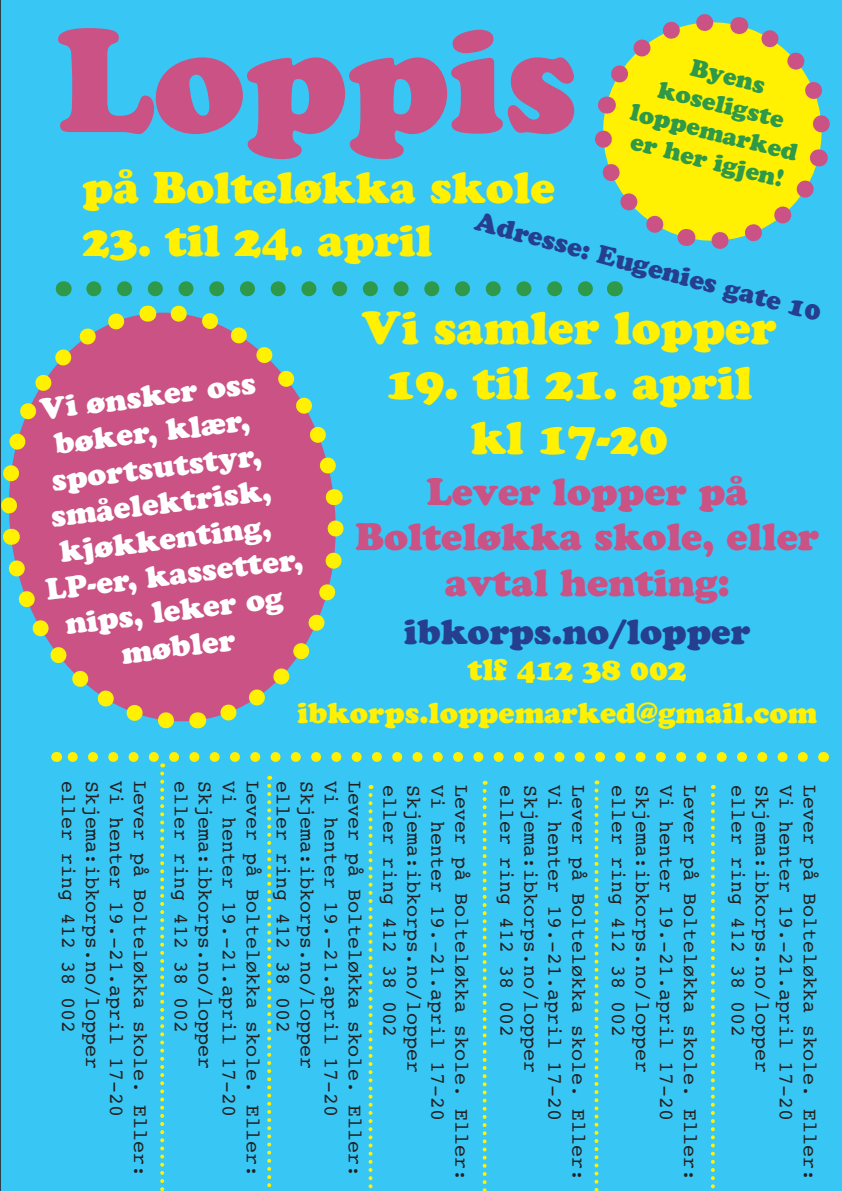
<style>
.page{position:relative;width:842px;height:1191px;background:#38c6f4}
.page>*{position:absolute;margin:0;border:0;box-sizing:border-box;transform-origin:0 0}
.t1{font:146px "Cooper Black Std";color:#ca5285}
.t2{font:46px/55.2px "Cooper Black Std";color:#fff101;text-align:center}
.t3{font:44px "Cooper Black Std";color:#fff101}
.t4{font:38px/45.6px "Cooper Black Std";color:#ca5285;text-align:center}
.t5{font:35px "Cooper Black Std";color:#253f8e}
.t6{font:30px/36px "Cooper Black Std";color:#fff;text-align:center}
.t7{font:30px "Cooper Black Std";color:#fff101}
.t8{font:29px "Cooper Black Std";color:#fff101}
.t9{font:26px "Cooper Black Std";color:#253f8e}
.t10{font:24px/28.8px "Cooper Black Std";color:#2d9949;text-align:center}
.t11{font:20px "Courier";color:#231f20}
</style>
<div class="page">
<svg style="left:592px;top:11px;width:241px;height:241px;fill:#fff101"></svg>
<svg style="left:702px;top:149px;width:133px;height:110px"></svg>
<svg style="left:733px;top:9px;width:106px;height:133px"></svg>
<svg style="left:589px;top:4px;width:134px;height:110px"></svg>
<svg style="left:585px;top:121px;width:107px;height:133px"></svg>
<svg style="left:614px;top:281px;width:1px;height:15px"></svg>
<svg style="left:0;top:281px;width:599px;height:456px"></svg>
<svg style="left:66px;top:752px;width:737px;height:15px"></svg>
<svg style="left:160px;top:773px;width:4px;height:418px"></svg>
<svg style="left:267px;top:786px;width:4px;height:405px"></svg>
<svg style="left:369px;top:795px;width:4px;height:396px"></svg>
<svg style="left:483px;top:791px;width:4px;height:400px"></svg>
<svg style="left:594px;top:790px;width:4px;height:401px"></svg>
<svg style="left:711px;top:795px;width:4px;height:396px"></svg>
<h1 class="t1" style="left:56px;top:-7px;width:523px">Loppis</h1>
<p class="t10" style="left:648px;top:41px;width:173px;rotate:14deg">Byens koseligste loppemarked</p>
<p class="t10" style="left:634px;top:127px;width:158px;rotate:14deg">er her igjen!</p>
<h3 class="t3" style="left:82px;top:161px;width:474px">på Bolteløkka skole</h3>
<h3 class="t3" style="left:82px;top:214px;width:352px">23. til 24. april</h3>
<h3 class="t9" style="left:480px;top:205px;width:359px;rotate:15deg">Adresse: Eugenies gate 10</h3>
<h2 class="t2" style="left:362px;top:300px;width:416px">Vi samler lopper</h2>
<h2 class="t2" style="left:386px;top:355px;width:368px">19. til 21. april kl 17-20</h2>
<h3 class="t6" style="left:22px;top:393px;width:260px;rotate:-7deg">Vi ønsker oss bøker, klær, sportsutstyr, småelektrisk, kjøkkenting,<br>LP-er, kassetter, nips, leker og møbler</h3>
<h3 class="t8" style="left:297px;top:695px;width:521px">ibkorps.loppemarked@gmail.com</h3>
<h3 class="t4" style="left:355px;top:468px;width:465px">Lever lopper på<br>Bolteløkka skole, eller avtal henting:</h3>
<h3 class="t5" style="left:404px;top:610px;width:348px">ibkorps.no/lopper</h3>
<h3 class="t7" style="left:468px;top:651px;width:221px">tlf 412 38 002</h3>
<p class="t11" style="left:84px;top:781px;width:254px;rotate:90deg">eller ring 412 38 002</p>
<p class="t11" style="left:108px;top:781px;width:290px;rotate:90deg">Skjema:ibkorps.no/lopper</p>
<p class="t11" style="left:132px;top:781px;width:338px;rotate:90deg">Vi henter 19.-21.april 17-20</p>
<p class="t11" style="left:156px;top:781px;width:398px;rotate:90deg">Lever på Bolteløkka skole. Eller:</p>
<p class="t11" style="left:197px;top:781px;width:254px;rotate:90deg">eller ring 412 38 002</p>
<p class="t11" style="left:221px;top:781px;width:290px;rotate:90deg">Skjema:ibkorps.no/lopper</p>
<p class="t11" style="left:245px;top:781px;width:338px;rotate:90deg">Vi henter 19.-21.april 17-20</p>
<p class="t11" style="left:269px;top:781px;width:398px;rotate:90deg">Lever på Bolteløkka skole. Eller:</p>
<p class="t11" style="left:299px;top:781px;width:254px;rotate:90deg">eller ring 412 38 002</p>
<p class="t11" style="left:323px;top:781px;width:290px;rotate:90deg">Skjema:ibkorps.no/lopper</p>
<p class="t11" style="left:347px;top:781px;width:338px;rotate:90deg">Vi henter 19.-21.april 17-20</p>
<p class="t11" style="left:371px;top:781px;width:398px;rotate:90deg">Lever på Bolteløkka skole. Eller:</p>
<p class="t11" style="left:405px;top:785px;width:254px;rotate:90deg">eller ring 412 38 002</p>
<p class="t11" style="left:429px;top:785px;width:290px;rotate:90deg">Skjema:ibkorps.no/lopper</p>
<p class="t11" style="left:453px;top:785px;width:338px;rotate:90deg">Vi henter 19.-21.april 17-20</p>
<p class="t11" style="left:477px;top:785px;width:398px;rotate:90deg">Lever på Bolteløkka skole. Eller:</p>
<p class="t11" style="left:522px;top:785px;width:254px;rotate:90deg">eller ring 412 38 002</p>
<p class="t11" style="left:546px;top:785px;width:290px;rotate:90deg">Skjema:ibkorps.no/lopper</p>
<p class="t11" style="left:570px;top:785px;width:338px;rotate:90deg">Vi henter 19.-21.april 17-20</p>
<p class="t11" style="left:594px;top:785px;width:398px;rotate:90deg">Lever på Bolteløkka skole. Eller:</p>
<p class="t11" style="left:634px;top:785px;width:254px;rotate:90deg">eller ring 412 38 002</p>
<p class="t11" style="left:658px;top:785px;width:290px;rotate:90deg">Skjema:ibkorps.no/lopper</p>
<p class="t11" style="left:682px;top:785px;width:338px;rotate:90deg">Vi henter 19.-21.april 17-20</p>
<p class="t11" style="left:706px;top:785px;width:398px;rotate:90deg">Lever på Bolteløkka skole. Eller:</p>
<p class="t11" style="left:754px;top:785px;width:254px;rotate:90deg">eller ring 412 38 002</p>
<p class="t11" style="left:778px;top:785px;width:290px;rotate:90deg">Skjema:ibkorps.no/lopper</p>
<p class="t11" style="left:802px;top:785px;width:338px;rotate:90deg">Vi henter 19.-21.april 17-20</p>
<p class="t11" style="left:826px;top:785px;width:398px;rotate:90deg">Lever på Bolteløkka skole. Eller:</p>
</div>
